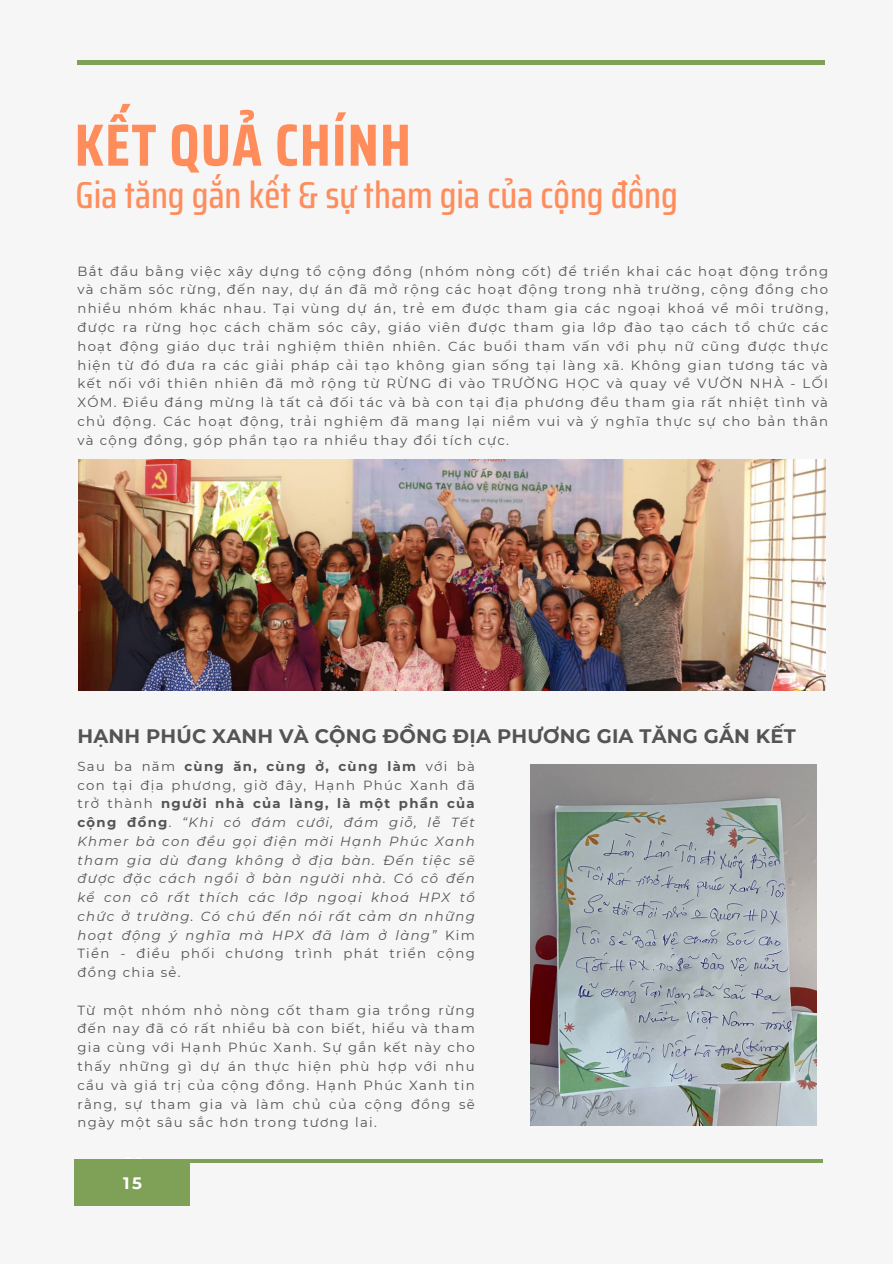
<style>
.page{position:relative;width:893px;height:1264px;background:#fff}
.page>*{position:absolute;margin:0;border:0;box-sizing:border-box;transform-origin:0 0}
.t1{font:700 59.55px "Saira Condensed";letter-spacing:.02em;color:#ff8d5c}
.t2{font:500 37.5px "Saira Condensed";color:#ff8d5c}
.t3{font:700 19.5px "Montserrat";letter-spacing:.01em;color:#545454}
.t4{font:700 16.5px "Montserrat";color:#fff}
.t5{font:13.2px/18.8px "Montserrat";letter-spacing:.1em;color:#545454;text-align:justify}
.t6{font:italic 13.2px/18.8px "Montserrat";letter-spacing:.1em;color:#545454;text-align:justify}
.s1{font-style:normal}
.s2{font-weight:700;font-style:normal}
</style>
<div class="page">
<div style="left:0;top:0;width:892px;height:1263px;background:#f6f6f6"></div>
<hr style="left:77px;top:61px;width:747px;height:3px;background:#7ea157">
<div style="left:75px;top:1159px;width:114px;height:46px;background:#7ea157"></div>
<hr style="left:75px;top:1159px;width:747px;height:3px;background:#7ea157">
<img style="left:78px;top:459px;width:747px;height:231px">
<img style="left:530px;top:764px;width:286px;height:361px">
<p class="t1" style="left:75px;top:98px;width:338px">KẾT QUẢ CHÍNH</p>
<p class="t2" style="left:76px;top:165px;width:603px">Gia tăng gắn kết &amp; sự tham gia của cộng đồng</p>
<p class="t5" style="left:77px;top:261px;width:752px">Bắt đầu bằng việc xây dựng tổ cộng đồng (nhóm nòng cốt) để triển khai các hoạt động trồng và chăm sóc rừng, đến nay, dự án đã mở rộng các hoạt động trong nhà trường, cộng đồng cho nhiều nhóm khác nhau. Tại vùng dự án, trẻ em được tham gia các ngoại khoá về môi trường, được ra rừng học cách chăm sóc cây, giáo viên được tham gia lớp đào tạo cách tổ chức các hoạt động giáo dục trải nghiệm thiên nhiên. Các buổi tham vấn với phụ nữ cũng được thực hiện từ đó đưa ra các giải pháp cải tạo không gian sống tại làng xã. Không gian tương tác và kết nối với thiên nhiên đã mở rộng từ RỪNG đi vào TRƯỜNG HỌC và quay về VƯỜN NHÀ - LỐI XÓM. Điều đáng mừng là tất cả đối tác và bà con tại địa phương đều tham gia rất nhiệt tình và chủ động. Các hoạt động, trải nghiệm đã mang lại niềm vui và ý nghĩa thực sự cho bản thân và cộng đồng, góp phần tạo ra nhiều thay đổi tích cực.</p>
<p class="t3" style="left:77px;top:724px;width:719px">HẠNH PHÚC XANH VÀ CỘNG ĐỒNG ĐỊA PHƯƠNG GIA TĂNG GẮN KẾT</p>
<h1 class="t6" style="left:77px;top:756px;width:399px"><span class="s1">Sau ba năm</span> <span class="s2">cùng ăn, cùng ở, cùng làm</span> <span class="s1">với bà con tại địa phương, giờ đây, Hạnh Phúc Xanh đã trở thành</span> <span class="s2">người nhà của làng, là một phần của cộng đồng</span><span class="s1">.</span> “Khi có đám cưới, đám giỗ, lễ Tết Khmer bà con đều gọi điện mời Hạnh Phúc Xanh tham gia dù đang không ở địa bàn. Đến tiệc sẽ được đặc cách ngồi ở bàn người nhà. Có cô đến kể con cô rất thích các lớp ngoại khoá HPX tổ chức ở trường. Có chú đến nói rất cảm ơn những hoạt động ý nghĩa mà HPX đã làm ở làng” <span class="s1">Kim Tiền - điều phối chương trình phát triển cộng đồng chia sẻ.</span></h1>
<h2 class="t5" style="left:77px;top:1000px;width:399px">Từ một nhóm nhỏ nòng cốt tham gia trồng rừng đến nay đã có rất nhiều bà con biết, hiểu và tham gia cùng với Hạnh Phúc Xanh. Sự gắn kết này cho thấy những gì dự án thực hiện phù hợp với nhu cầu và giá trị của cộng đồng. Hạnh Phúc Xanh tin rằng, sự tham gia và làm chủ của cộng đồng sẽ ngày một sâu sắc hơn trong tương lai.</h2>
<p class="t4" style="left:123px;top:1173px;width:20px">15</p>
</div>
